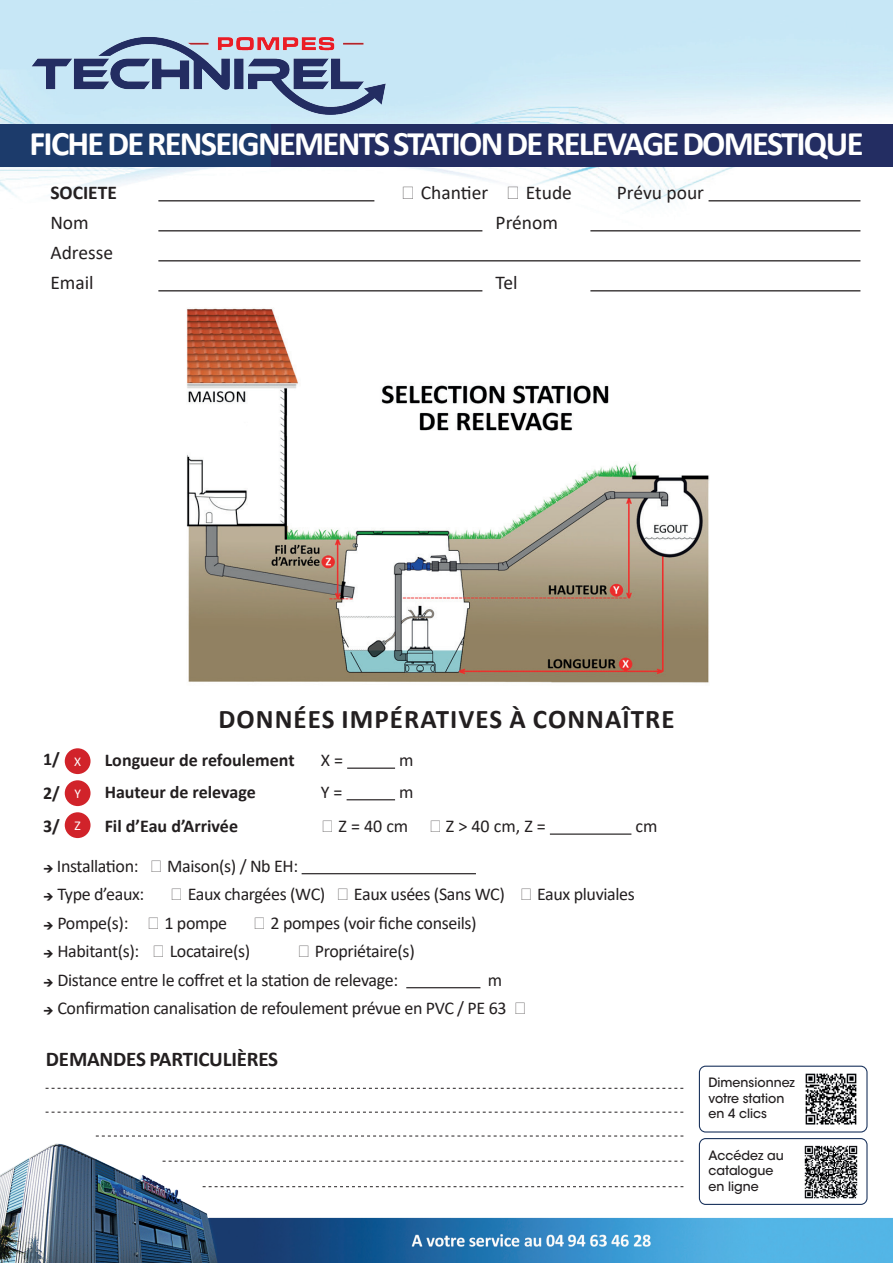
<style>
.page{position:relative;width:893px;height:1263px;background:#fff}
.page>*{position:absolute;margin:0;border:0;box-sizing:border-box;transform-origin:0 0}
.t1{font:700 34.5px "Calibri";letter-spacing:-.05em;color:#fff}
.t2{font:700 27px "Calibri";letter-spacing:.04em;color:#231f20}
.t3{font:700 21px "Calibri";letter-spacing:-.01em;color:#231f20}
.t4{font:19.5px/30px "Calibri";color:#231f20}
.t5{font:700 19.5px "Calibri";color:#231f20}
.t6{font:18px/28.5px "Calibri";letter-spacing:-.02em;color:#231f20}
.t7{font:700 18px "Calibri";color:#231f20}
.t8{font:13.5px "Calibri";color:#fff}
.t9{font:500 12.9px/15.5px "ITC Avant Garde Std";color:#231f20}
.s1{font-family:"MS Reference Specialty"}
.s2{font-weight:400;font-size:13.5px;color:#fff}
.s3{font-family:"Mini Pics International";font-size:9px}
</style>
<div class="page">
<img style="left:0;top:0;width:893px;height:232px">
<img style="left:28px;top:33px;width:366px;height:88px">
<img style="left:0;top:1144px;width:893px;height:119px">
<div style="left:65px;top:812px;width:26px;height:26px;background:#d1232a;border-radius:50%"></div>
<hr style="left:550px;top:833px;width:81px;height:2px;background:#231f20">
<div style="left:65px;top:780px;width:26px;height:26px;background:#d1232a;border-radius:50%"></div>
<hr style="left:347px;top:799px;width:48px;height:1px;background:#231f20">
<div style="left:65px;top:748px;width:26px;height:26px;background:#d1232a;border-radius:50%"></div>
<hr style="left:347px;top:767px;width:48px;height:2px;background:#231f20">
<hr style="left:302px;top:873px;width:174px;height:1px;background:#231f20">
<hr style="left:406px;top:987px;width:74px;height:1px;background:#231f20">
<hr style="left:158px;top:200px;width:216px;height:1px;background:#231f20">
<hr style="left:708px;top:200px;width:152px;height:1px;background:#231f20">
<hr style="left:158px;top:230px;width:324px;height:1px;background:#231f20">
<hr style="left:590px;top:230px;width:270px;height:1px;background:#231f20">
<hr style="left:158px;top:260px;width:702px;height:1px;background:#231f20">
<hr style="left:158px;top:290px;width:324px;height:1px;background:#231f20">
<hr style="left:590px;top:290px;width:270px;height:1px;background:#231f20">
<svg style="left:46px;top:1088px;width:637px;height:1px"></svg>
<svg style="left:46px;top:1112px;width:637px;height:1px"></svg>
<svg style="left:96px;top:1136px;width:587px;height:1px"></svg>
<svg style="left:163px;top:1161px;width:520px;height:1px"></svg>
<svg style="left:203px;top:1186px;width:480px;height:1px"></svg>
<img style="left:186px;top:308px;width:523px;height:375px">
<div style="left:0;top:124px;width:893px;height:43px;background:#232d62"></div>
<div style="left:0;top:124px;width:270px;height:43px;background:#1c3b6b"></div>
<svg style="left:699px;top:1138px;width:168px;height:67px"></svg>
<img style="left:801px;top:1141px;width:60px;height:61px">
<svg style="left:699px;top:1066px;width:168px;height:66px"></svg>
<img style="left:801px;top:1069px;width:60px;height:60px">
<h1 class="t1" style="left:30px;top:119px;width:835px">FICHE DE RENSEIGNEMENTS STATION DE RELEVAGE DOMESTIQUE</h1>
<p class="t5" style="left:50px;top:178px;width:68px">SOCIETE</p>
<p class="t4" style="left:401px;top:177px;width:173px"><span class="s1">b</span> Chantier <span class="s1">b</span> Etude</p>
<p class="t4" style="left:617px;top:177px;width:89px">Prévu pour</p>
<p class="t4" style="left:50px;top:207px;width:40px">Nom</p>
<p class="t4" style="left:496px;top:207px;width:64px">Prénom</p>
<p class="t4" style="left:50px;top:237px;width:64px">Adresse<br>Email</p>
<p class="t4" style="left:496px;top:267px;width:23px">Tel</p>
<p class="t7" style="left:43px;top:746px;width:18px">1/</p>
<p class="t7" style="left:43px;top:780px;width:18px">2/</p>
<h2 class="t2" style="left:218px;top:700px;width:458px">DONNÉES IMPÉRATIVES À CONNAÎTRE</h2>
<p class="t8" style="left:74px;top:752px;width:9px">X</p>
<p class="t7" style="left:105px;top:747px;width:191px">Longueur de refoulement</p>
<p class="t6" style="left:321px;top:745px;width:24px">X =</p>
<p class="t6" style="left:399px;top:745px;width:16px">m</p>
<p class="t8" style="left:74px;top:784px;width:8px">Y</p>
<p class="t7" style="left:105px;top:779px;width:153px">Hauteur de relevage</p>
<p class="t6" style="left:321px;top:777px;width:23px">Y =</p>
<p class="t6" style="left:399px;top:777px;width:16px">m</p>
<p class="t7" style="left:43px;top:813px;width:39px">3/ <span class="s2">Z</span></p>
<p class="t7" style="left:105px;top:813px;width:135px">Fil d’Eau d’Arrivée</p>
<p class="t6" style="left:321px;top:811px;width:227px"><span class="s1">b</span> Z = 40 cm <span class="s1">b</span> Z &gt; 40 cm, Z =</p>
<p class="t6" style="left:635px;top:811px;width:23px">cm</p>
<p class="t6" style="left:44px;top:851px;width:256px"><span class="s3">E</span> Installation: <span class="s1">b</span> Maison(s) / Nb EH:<br><span class="s3">E</span> Type d’eaux:</p>
<p class="t6" style="left:44px;top:879px;width:592px;text-indent:126px"><span class="s1">b</span> Eaux chargées (WC) <span class="s1">b</span> Eaux usées (Sans WC) <span class="s1">b</span> Eaux pluviales<br><span class="s3">E</span> Pompe(s): <span class="s1">b</span> 1 pompe</p>
<p class="t6" style="left:253px;top:908px;width:225px"><span class="s1">b</span> 2 pompes (voir fiche conseils)</p>
<p class="t6" style="left:44px;top:936px;width:208px"><span class="s3">E</span> Habitant(s): <span class="s1">b</span> Locataire(s)</p>
<p class="t6" style="left:44px;top:936px;width:372px;text-indent:253px"><span class="s1">b</span> Propriétaire(s)<br><span class="s3">E</span> Distance entre le coffret et la station de relevage:</p>
<p class="t6" style="left:44px;top:965px;width:485px;text-indent:444px">m<br><span class="s3">E</span> Confirmation canalisation de refoulement prévue en PVC / PE 63 <span class="s1">b</span></p>
<p class="t3" style="left:46px;top:1044px;width:234px">DEMANDES PARTICULIÈRES</p>
<p class="t9" style="left:708px;top:1075px;width:88px">Dimensionnez votre station en 4 clics</p>
<p class="t9" style="left:708px;top:1147px;width:77px">Accédez au catalogue en ligne</p>
</div>
